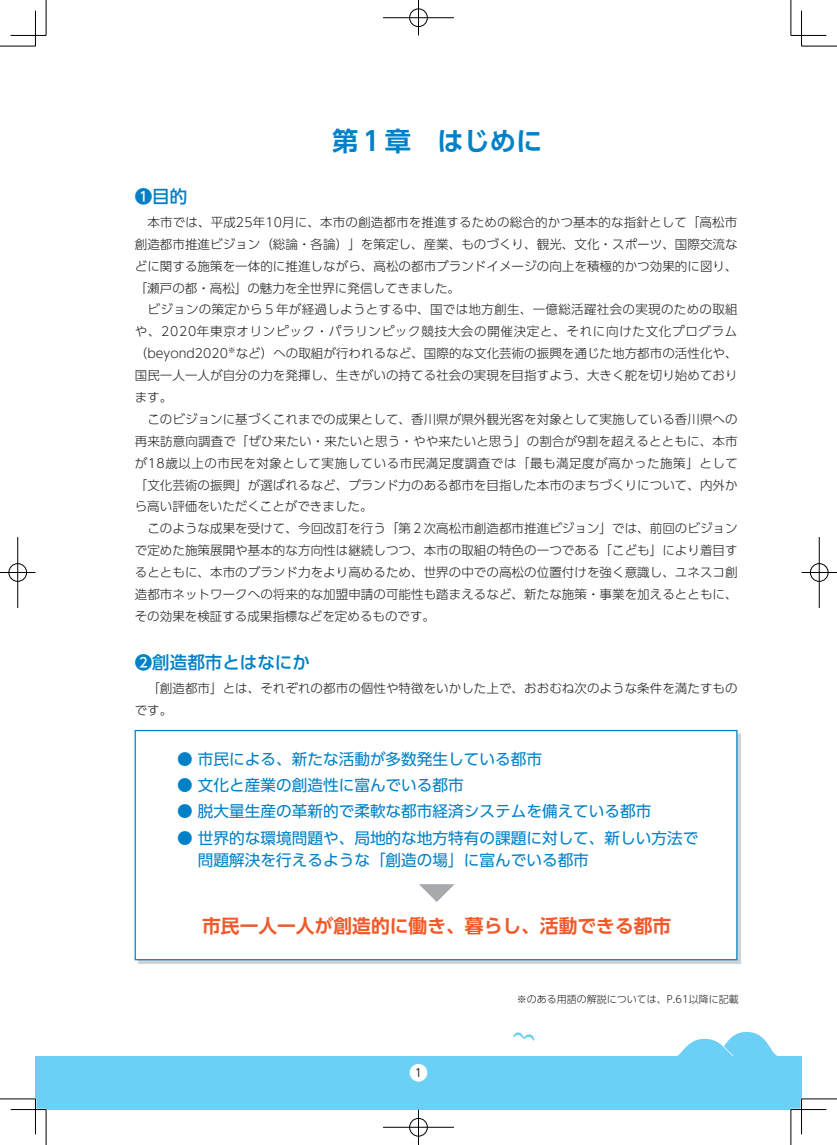
<style>
.page{position:relative;width:837px;height:1145px;background:#fff}
.page>*{position:absolute;margin:0;border:0;box-sizing:border-box;transform-origin:0 0}
.t1{font:700 26.25px "UD Shin Go Pro De";color:#0081c7}
.t2{font:700 18.75px "UD Shin Go Pro De";color:#f15929}
.t3{font:500 17.5px "UD Shin Go Pro";color:#0081c7}
.t4{font:15.62px/22.5px "UD Shin Go Pro";color:#0081c7}
.t5{font:300 12.5px/21.9px "UD Shin Go Pro";letter-spacing:.005em;color:#231f20}
.t6{font:11.25px "UD Shin Go Pro";color:#231f20;scale:.9 1}
.t7{font:300 10px "UD Shin Go Pro";color:#231f20}
.t8{font:300 7.5px "UD Shin Go Pro";color:#231f20}
</style>
<div class="page">
<div style="left:35px;top:1056px;width:766px;height:53px;background:#6bcff6"></div>
<svg style="left:513px;top:1032px;width:21px;height:9px"></svg>
<svg style="left:677px;top:1031px;width:100px;height:25px"></svg>
<svg style="left:134px;top:730px;width:603px;height:230px"></svg>
<svg style="left:418px;top:884px;width:36px;height:18px"></svg>
<div style="left:409px;top:1063px;width:18px;height:18px;background:#fff;border-radius:50%"></div>
<hr style="left:11px;top:1108px;width:35px;height:2px;background:#fff">
<hr style="left:790px;top:1108px;width:36px;height:2px;background:#fff">
<hr style="left:800px;top:1098px;width:2px;height:36px;background:#fff">
<hr style="left:0;top:46px;width:35px;height:1px;background:#000">
<hr style="left:801px;top:46px;width:35px;height:1px;background:#000">
<hr style="left:0;top:1098px;width:35px;height:1px;background:#000">
<hr style="left:801px;top:1098px;width:35px;height:1px;background:#000">
<hr style="left:46px;top:0;width:1px;height:35px;background:#000">
<hr style="left:46px;top:1109px;width:1px;height:35px;background:#000">
<hr style="left:790px;top:0;width:1px;height:35px;background:#000">
<hr style="left:790px;top:1109px;width:1px;height:35px;background:#000">
<hr style="left:11px;top:35px;width:35px;height:1px;background:#000">
<hr style="left:790px;top:35px;width:36px;height:1px;background:#000">
<hr style="left:11px;top:1109px;width:35px;height:1px;background:#000">
<hr style="left:790px;top:1109px;width:36px;height:1px;background:#000">
<hr style="left:35px;top:11px;width:1px;height:35px;background:#000">
<hr style="left:35px;top:1098px;width:1px;height:36px;background:#000">
<hr style="left:801px;top:11px;width:1px;height:35px;background:#000">
<hr style="left:801px;top:1098px;width:1px;height:36px;background:#000">
<div style="left:408px;top:8px;width:20px;height:19px;border:2px solid #fff;border-radius:50%"></div>
<hr style="left:383px;top:17px;width:71px;height:2px;background:#fff">
<hr style="left:417px;top:0;width:2px;height:35px;background:#fff">
<div style="left:409px;top:9px;width:18px;height:18px;border:1px solid #000;border-radius:50%"></div>
<hr style="left:383px;top:18px;width:71px;height:1px;background:#000">
<hr style="left:418px;top:0;width:1px;height:35px;background:#000">
<div style="left:408px;top:1117px;width:20px;height:20px;border:2px solid #fff;border-radius:50%"></div>
<hr style="left:383px;top:1126px;width:71px;height:2px;background:#fff">
<hr style="left:417px;top:1109px;width:2px;height:35px;background:#fff">
<div style="left:409px;top:1118px;width:18px;height:18px;border:1px solid #000;border-radius:50%"></div>
<hr style="left:383px;top:1127px;width:71px;height:1px;background:#000">
<hr style="left:418px;top:1109px;width:1px;height:35px;background:#000">
<div style="left:8px;top:562px;width:19px;height:20px;border:2px solid #fff;border-radius:50%"></div>
<hr style="left:0;top:571px;width:35px;height:2px;background:#fff">
<hr style="left:17px;top:537px;width:2px;height:71px;background:#fff">
<div style="left:9px;top:563px;width:18px;height:18px;border:1px solid #000;border-radius:50%"></div>
<hr style="left:0;top:572px;width:35px;height:1px;background:#000">
<hr style="left:18px;top:537px;width:1px;height:71px;background:#000">
<div style="left:809px;top:562px;width:19px;height:20px;border:2px solid #fff;border-radius:50%"></div>
<hr style="left:801px;top:571px;width:35px;height:2px;background:#fff">
<div style="left:809px;top:563px;width:19px;height:18px;border:1px solid #000;border-radius:50%"></div>
<hr style="left:801px;top:572px;width:35px;height:1px;background:#000">
<hr style="left:818px;top:537px;width:1px;height:71px;background:#000">
<h1 class="t1" style="left:332px;top:120px;width:211px">第１章　はじめに</h1>
<h3 class="t3" style="left:135px;top:182px;width:54px">❶目的</h3>
<p class="t5" style="left:135px;top:211px;width:604px">　本市では、平成25年10月に、本市の創造都市を推進するための総合的かつ基本的な指針として「高松市創造都市推進ビジョン（総論・各論）」を策定し、産業、ものづくり、観光、文化・スポーツ、国際交流などに関する施策を一体的に推進しながら、高松の都市ブランドイメージの向上を積極的かつ効果的に図り、「瀬戸の都・高松」の魅力を全世界に発信してきました。<br>　ビジョンの策定から５年が経過しようとする中、国では地方創生、一億総活躍社会の実現のための取組や、2020年東京オリンピック・パラリンピック競技大会の開催決定と、それに向けた文化プログラム（beyond2020</p>
<p class="t5" style="left:135px;top:342px;width:604px;text-indent:101px">など）への取組が行われるなど、国際的な文化芸術の振興を通じた地方都市の活性化や、国民一人一人が自分の力を発揮し、生きがいの持てる社会の実現を目指すよう、大きく舵を切り始めております。<br>　このビジョンに基づくこれまでの成果として、香川県が県外観光客を対象として実施している香川県への再来訪意向調査で「ぜひ来たい・来たいと思う・やや来たいと思う」の割合が9割を超えるとともに、本市が18歳以上の市民を対象として実施している市民満足度調査では「最も満足度が高かった施策」として「文化芸術の振興」が選ばれるなど、ブランド力のある都市を目指した本市のまちづくりについて、内外から高い評価をいただくことができました。<br>　このような成果を受けて、今回改訂を行う「第２次高松市創造都市推進ビジョン」では、前回のビジョンで定めた施策展開や基本的な方向性は継続しつつ、本市の取組の特色の一つである「こども」により着目するとともに、本市のブランド力をより高めるため、世界の中での高松の位置付けを強く意識し、ユネスコ創造都市ネットワークへの将来的な加盟申請の可能性も踏まえるなど、新たな施策・事業を加えるとともに、その効果を検証する成果指標などを定めるものです。</p>
<h3 class="t3" style="left:135px;top:648px;width:177px">❷創造都市とはなにか</h3>
<p class="t5" style="left:135px;top:677px;width:604px">　「創造都市」とは、それぞれの都市の個性や特徴をいかした上で、おおむね次のような条件を満たすものです。</p>
<p class="t4" style="left:177px;top:747px;width:366px">● 市民による、新たな活動が多数発生している都市</p>
<p class="t4" style="left:177px;top:773px;width:288px">● 文化と産業の創造性に富んでいる都市</p>
<p class="t4" style="left:177px;top:799px;width:475px">● 脱大量生産の革新的で柔軟な都市経済システムを備えている都市</p>
<p class="t4" style="left:177px;top:826px;width:522px">● 世界的な環境問題や、局地的な地方特有の課題に対して、新しい方法で　 問題解決を行えるような「創造の場」に富んでいる都市</p>
<p class="t8" style="left:228px;top:344px;width:9px">※</p>
<h2 class="t2" style="left:202px;top:910px;width:470px">市民一人一人が創造的に働き、暮らし、活動できる都市</h2>
<p class="t6" style="left:415px;top:1063px;width:9px">1</p>
<p class="t7" style="left:516px;top:990px;width:223px">※のある用語の解説については、P.61以降に記載</p>
</div>
